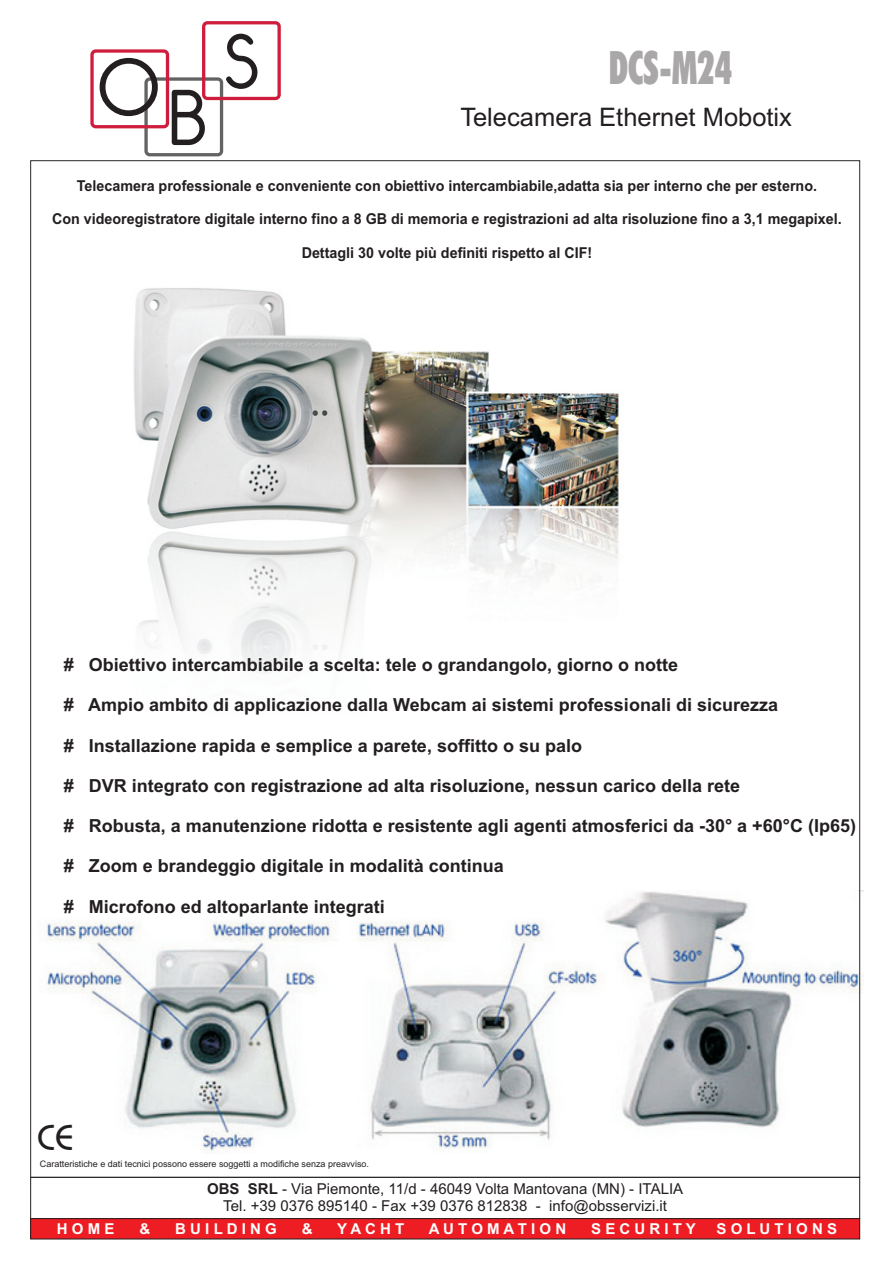
<style>
.page{position:relative;width:893px;height:1263px;background:#fff}
.page>*{position:absolute;margin:0;border:0;box-sizing:border-box;transform-origin:0 0}
.t1{font:93px "Eurofurenceregular";color:#231f20}
.t2{font:88.35px "Eurofurenceregular";color:#231f20}
.t3{font:900 condensed 46.2px "Futura BT";color:#a9a7a7;scale:.76 1}
.t4{font:500 36px "Bauhaus IT Cby BT";color:#231f20}
.t5{font:25.5px "Arial";color:#231f20}
.t6{font:700 18px "Arial";color:#231f20}
.t7{font:700 15px "Arial";color:#231f20;scale:.96 1}
.t8{font:15px/16.8px "Arial";color:#231f20;text-align:center}
.t9{font:700 15px "Arial";color:#fff}
.t10{font:9px "Arial";color:#231f20}
.s1{font-weight:700}
</style>
<div class="page">
<img style="left:46px;top:891px;width:817px;height:263px">
<img style="left:133px;top:288px;width:486px;height:386px">
<div style="left:30px;top:1177px;width:830px;height:42px;border:1px solid #231f20"></div>
<div style="left:31px;top:1218px;width:829px;height:21px;background:#ee1d23"></div>
<div style="left:30px;top:1218px;width:830px;height:21px;border:1px solid #231f20"></div>
<div style="left:144px;top:77px;width:79px;height:79px;border:3px solid #636366;border-radius:4px"></div>
<div style="left:202px;top:21px;width:79px;height:79px;border:3px solid #cf1e3d;border-radius:4px"></div>
<div style="left:90px;top:49px;width:79px;height:79px;border:3px solid #cf1e3d;border-radius:4px"></div>
<h1 class="t1" style="left:98px;top:40px;width:111px">O<sub>B</sub></h1>
<h2 class="t2" style="left:224px;top:17px;width:37px">S</h2>
<h3 class="t3" style="left:609px;top:49px;width:163px">DCS-M24</h3>
<h3 class="t5" style="left:460px;top:108px;width:333px">Telecamera Ethernet Mobotix</h3>
<p class="t7" style="left:77px;top:180px;width:772px">Telecamera professionale e conveniente con obiettivo intercambiabile,adatta sia per interno che per esterno.</p>
<p class="t7" style="left:52px;top:213px;width:824px">Con videoregistratore digitale interno fino a 8 GB di memoria e registrazioni ad alta risoluzione fino a 3,1 megapixel.</p>
<p class="t7" style="left:302px;top:247px;width:304px">Dettagli 30 volte più definiti rispetto al CIF!</p>
<p class="t6" style="left:64px;top:658px;width:616px"># Obiettivo intercambiabile a scelta: tele o grandangolo, giorno o notte</p>
<p class="t6" style="left:64px;top:698px;width:716px"># Ampio ambito di applicazione dalla Webcam ai sistemi professionali di sicurezza</p>
<p class="t6" style="left:64px;top:739px;width:520px"># Installazione rapida e semplice a parete, soffitto o su palo</p>
<p class="t6" style="left:64px;top:779px;width:678px"># DVR integrato con registrazione ad alta risoluzione, nessun carico della rete</p>
<p class="t6" style="left:64px;top:819px;width:794px"># Robusta, a manutenzione ridotta e resistente agli agenti atmosferici da -30° a +60°C (Ip65)</p>
<p class="t6" style="left:64px;top:859px;width:442px"># Zoom e brandeggio digitale in modalità continua</p>
<p class="t6" style="left:64px;top:899px;width:323px"># Microfono ed altoparlante integrati</p>
<h3 class="t4" style="left:37px;top:1123px;width:38px">CE</h3>
<p class="t10" style="left:40px;top:1160px;width:331px">Caratteristiche e dati tecnici possono essere soggetti a modifiche senza preavviso.</p>
<p class="t8" style="left:207px;top:1182px;width:478px"><span class="s1">OBS SRL</span> - Via Piemonte, 11/d - 46049 Volta Mantovana (MN) - ITALIA<br>Tel. +39 0376 895140 - Fax +39 0376 812838 - info@obsservizi.it</p>
<p class="t9" style="left:57px;top:1223px;width:59px">H O M E</p>
<p class="t9" style="left:139px;top:1223px;width:12px">&amp;</p>
<p class="t9" style="left:175px;top:1223px;width:103px">B U I L D I N G</p>
<p class="t9" style="left:302px;top:1223px;width:12px">&amp;</p>
<p class="t9" style="left:337px;top:1223px;width:68px">YA C H T</p>
<p class="t9" style="left:429px;top:1223px;width:139px">A U T O M A T I O N</p>
<p class="t9" style="left:591px;top:1223px;width:106px">S E C U R I T Y</p>
<p class="t9" style="left:716px;top:1223px;width:122px">S O L U T I O N S</p>
</div>
